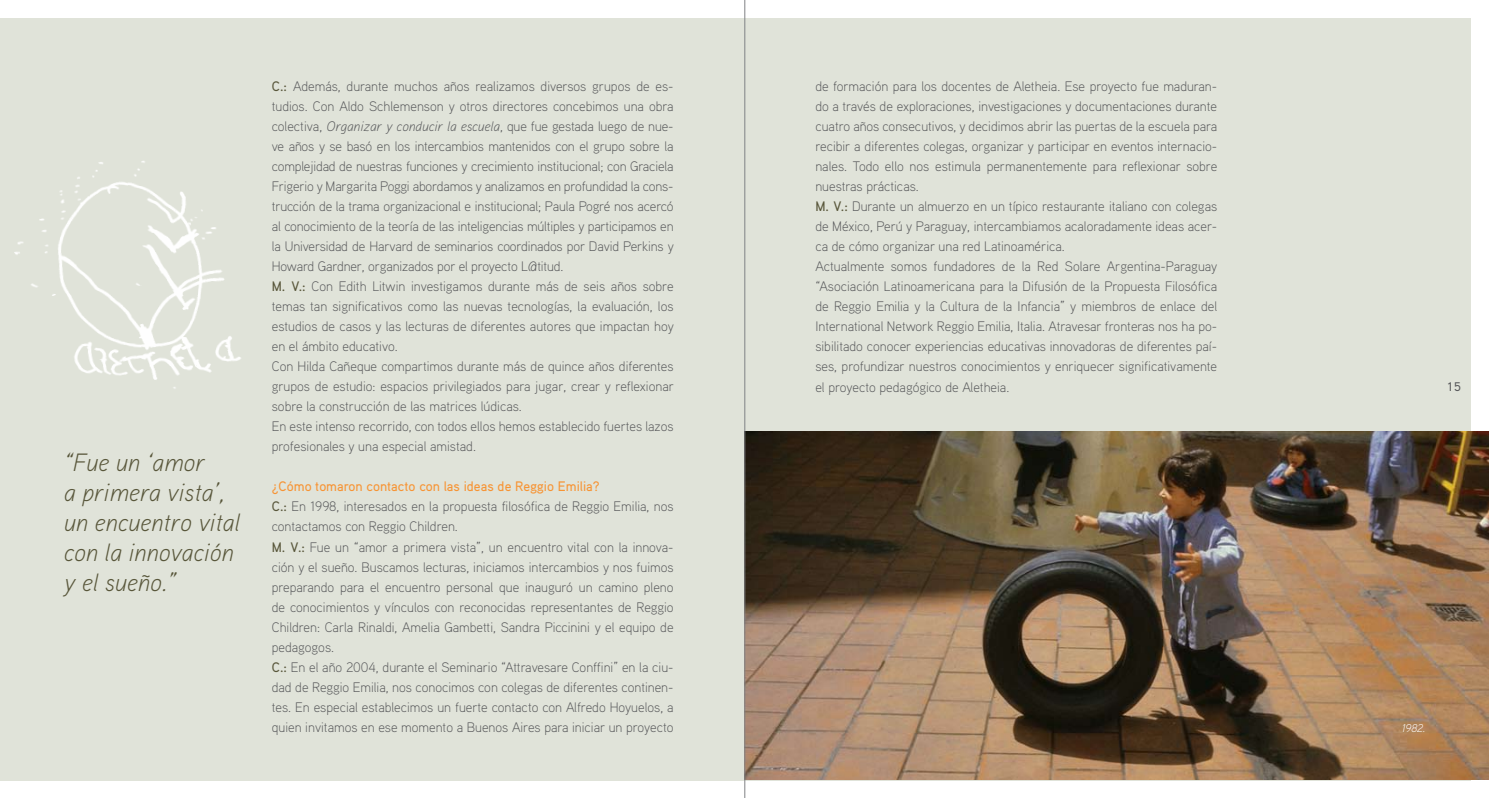
<style>
.page{position:relative;width:1489px;height:798px;background:#fff}
.page>*{position:absolute;margin:0;border:0;box-sizing:border-box;transform-origin:0 0}
.t1{font:italic 300 25px/30px "Aaux Pro";color:#58563a}
.t2{font:300 13.75px/20px "Aaux Pro";color:#58595b}
.t3{font:500 12.5px "Aaux Pro";color:#58595b}
.t4{font:italic 300 11.25px "Aaux Pro";color:#fff}
.s1{font-weight:500;color:#58563a}
.s2{font-style:italic}
.s3{font-weight:500;color:#f79434}
</style>
<div class="page">
<div style="left:0;top:18px;width:744px;height:762px;background:#e0e3d9"></div>
<div style="left:744px;top:18px;width:726px;height:762px;background:#e0e3d9"></div>
<img style="left:14px;top:161px;width:227px;height:228px">
<img style="left:745px;top:431px;width:743px;height:348px">
<hr style="left:744px;top:0;width:1px;height:797px;background:#808285">
<h1 class="t1" style="left:64px;top:446px;width:177px">“Fue un ‘amor<br>a primera vista’, un encuentro vital con la innovación y el sueño.”</h1>
<p class="t2" style="left:272px;top:76px;width:403px"><span class="s1">C.:</span> Además, durante muchos años realizamos diversos grupos de es&shy;tudios. Con Aldo Schlemenson y otros directores concebimos una obra colectiva, <span class="s2">Organizar y conducir la escuela</span>, que fue gestada luego de nue&shy;ve años y se basó en los intercambios mantenidos con el grupo sobre la complejidad de nuestras funciones y crecimiento institucional; con Graciela Frigerio y Margarita Poggi abordamos y analizamos en profundidad la cons&shy;trucción de la trama organizacional e institucional; Paula Pogré nos acercó al conocimiento de la teoría de las inteligencias múltiples y participamos en la Universidad de Harvard de seminarios coordinados por David Perkins y Howard Gardner, organizados por el proyecto L@titud.<br><span class="s1">M. V.:</span> Con Edith Litwin investigamos durante más de seis años sobre temas tan significativos como las nuevas tecnologías, la evaluación, los estudios de casos y las lecturas de diferentes autores que impactan hoy en el ámbito educativo.<br>Con Hilda Cañeque compartimos durante más de quince años diferentes grupos de estudio: espacios privilegiados para jugar, crear y reflexionar sobre la construcción de las matrices lúdicas.<br>En este intenso recorrido, con todos ellos hemos establecido fuertes lazos profesionales y una especial amistad.</p>
<p class="t2" style="left:272px;top:476px;width:403px"><span class="s3">¿Cómo tomaron contacto con las ideas de Reggio Emilia?<br></span><span class="s1">C.:</span> En 1998, interesados en la propuesta filosófica de Reggio Emilia, nos contactamos con Reggio Children.<br><span class="s1">M. V.:</span> Fue un “amor a primera vista”, un encuentro vital con la innova&shy;ción y el sueño. Buscamos lecturas, iniciamos intercambios y nos fuimos preparando para el encuentro personal que inauguró un camino pleno de conocimientos y vínculos con reconocidas representantes de Reggio Children: Carla Rinaldi, Amelia Gambetti, Sandra Piccinini y el equipo de pedagogos.<br><span class="s1">C.:</span> En el año 2004, durante el Seminario “Attravesare Conffini” en la ciu&shy;dad de Reggio Emilia, nos conocimos con colegas de diferentes continen&shy;tes. En especial establecimos un fuerte contacto con Alfredo Hoyuelos, a quien invitamos en ese momento a Buenos Aires para iniciar un proyecto</p>
<p class="t2" style="left:815px;top:76px;width:403px">de formación para los docentes de Aletheia. Ese proyecto fue maduran&shy;do a través de exploraciones, investigaciones y documentaciones durante cuatro años consecutivos, y decidimos abrir las puertas de la escuela para recibir a diferentes colegas, organizar y participar en eventos internacio&shy;nales. Todo ello nos estimula permanentemente para reflexionar sobre nuestras prácticas.<br><span class="s1">M. V.:</span> Durante un almuerzo en un típico restaurante italiano con colegas de México, Perú y Paraguay, intercambiamos acaloradamente ideas acer&shy;ca de cómo organizar una red Latinoamérica.<br>Actualmente somos fundadores de la Red Solare Argentina-Paraguay “Asociación Latinoamericana para la Difusión de la Propuesta Filosófica de Reggio Emilia y la Cultura de la Infancia” y miembros de enlace del International Network Reggio Emilia, Italia. Atravesar fronteras nos ha po&shy;sibilitado conocer experiencias educativas innovadoras de diferentes paí&shy;ses, profundizar nuestros conocimientos y enriquecer significativamente el proyecto pedagógico de Aletheia.</p>
<p class="t3" style="left:1447px;top:379px;width:14px">15</p>
<p class="t4" style="left:1401px;top:720px;width:25px">1982.</p>
</div>
